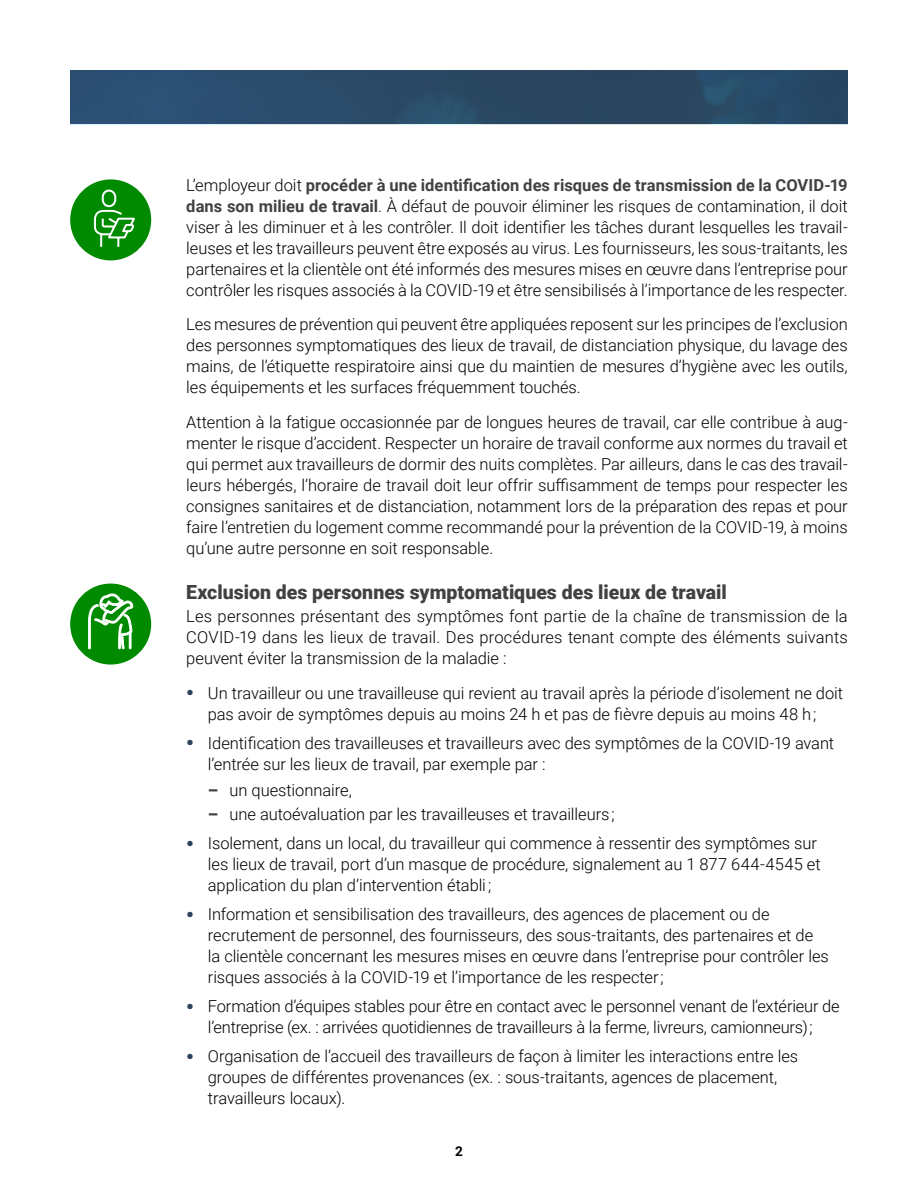
<style>
.page{position:relative;width:918px;height:1188px;background:#fff}
.page>*{position:absolute;margin:0;border:0;box-sizing:border-box;transform-origin:0 0}
.Sous-titre__H3{font:900 19.5px "Roboto";color:#414141}
.Texte_courant__P{font:300 16.5px/21px "Roboto";letter-spacing:-.005em;color:#000;text-align:justify}
.t1{font:700 13.5px "Roboto";color:#000}
.s1{font-weight:700;color:#414141}
.s2{font-weight:900;font-size:21px;color:#2b425e}
.s3{font-weight:900;color:#414141}
</style>
<div class="page">
<img style="left:70px;top:70px;width:778px;height:54px">
<div style="left:70px;top:179px;width:81px;height:81px;background:#008a00;border-radius:50%"></div>
<div style="left:102px;top:190px;width:14px;height:17px;border:2px solid #fff;border-radius:6px"></div>
<svg style="left:93px;top:209px;width:42px;height:38px"></svg>
<div style="left:70px;top:584px;width:81px;height:81px;background:#008a00;border-radius:50%"></div>
<svg style="left:88px;top:594px;width:45px;height:55px"></svg>
<p class="Texte_courant__P" style="left:186px;top:174px;width:663px">L’employeur doit <span class="s1">procéder à une identification des risques de transmission de la COVID-19 dans son milieu de travail</span>. À défaut de pouvoir éliminer les risques de contamination, il doit viser à les diminuer et à les contrôler. Il doit identifier les tâches durant lesquelles les travail&shy;leuses et les travailleurs peuvent être exposés au virus. Les fournisseurs, les sous-traitants, les partenaires et la clientèle ont été informés des mesures mises en œuvre dans l’entreprise pour contrôler les risques associés à la COVID-19 et être sensibilisés à l’importance de les respecter.</p>
<p class="Texte_courant__P" style="left:186px;top:313px;width:663px">Les mesures de prévention qui peuvent être appliquées reposent sur les principes de l’exclusion des personnes symptomatiques des lieux de travail, de distanciation physique, du lavage des mains, de l’étiquette respiratoire ainsi que du maintien de mesures d’hygiène avec les outils, les équipements et les surfaces fréquemment touchés.</p>
<p class="Texte_courant__P" style="left:186px;top:411px;width:663px">Attention à la fatigue occasionnée par de longues heures de travail, car elle contribue à aug&shy;menter le risque d’accident. Respecter un horaire de travail conforme aux normes du travail et qui permet aux travailleurs de dormir des nuits complètes. Par ailleurs, dans le cas des travail&shy;leurs hébergés, l’horaire de travail doit leur offrir suffisamment de temps pour respecter les consignes sanitaires et de distanciation, notamment lors de la préparation des repas et pour faire l’entretien du logement comme recommandé pour la prévention de la COVID-19, à moins qu’une autre personne en soit responsable.</p>
<h3 class="Sous-titre__H3" style="left:186px;top:578px;width:542px">Exclusion des personnes symptomatiques des lieux de travail</h3>
<p class="Texte_courant__P" style="left:186px;top:605px;width:663px">Les personnes présentant des symptômes font partie de la chaîne de transmission de la COVID-19 dans les lieux de travail. Des procédures tenant compte des éléments suivants peuvent éviter la transmission de la maladie :</p>
<p class="Texte_courant__P" style="left:186px;top:682px;width:658px;text-align:center"><span class="s2">•</span> Un travailleur ou une travailleuse qui revient au travail après la période d’isolement ne doit pas avoir de symptômes depuis au moins 24 h et pas de fièvre depuis au moins 48 h ;</p>
<p class="Texte_courant__P" style="left:208px;top:732px;width:628px;text-indent:-22px"><span class="s2">•</span> Identification des travailleuses et travailleurs avec des symptômes de la COVID-19 avant l’entrée sur les lieux de travail, par exemple par :</p>
<p class="Texte_courant__P" style="left:208px;top:779px;width:145px"><span class="s3">–</span> un questionnaire,</p>
<p class="Texte_courant__P" style="left:208px;top:803px;width:408px"><span class="s3">–</span> une autoévaluation par les travailleuses et travailleurs ;</p>
<p class="Texte_courant__P" style="left:208px;top:832px;width:614px;text-align:left;text-indent:-22px"><span class="s2">•</span> Isolement, dans un local, du travailleur qui commence à ressentir des symptômes sur les lieux de travail, port d’un masque de procédure, signalement au 1 877 644-4545 et application du plan d’intervention établi ;</p>
<p class="Texte_courant__P" style="left:208px;top:903px;width:622px;text-align:left;text-indent:-22px"><span class="s2">•</span> Information et sensibilisation des travailleurs, des agences de placement ou de recrutement de personnel, des fournisseurs, des sous-traitants, des partenaires et de la clientèle concernant les mesures mises en œuvre dans l’entreprise pour contrôler les risques associés à la COVID-19 et l’importance de les respecter ;</p>
<p class="Texte_courant__P" style="left:186px;top:995px;width:655px;text-align:center"><span class="s2">•</span> Formation d’équipes stables pour être en contact avec le personnel venant de l’extérieur de l’entreprise (ex. : arrivées quotidiennes de travailleurs à la ferme, livreurs, camionneurs) ;</p>
<p class="Texte_courant__P" style="left:208px;top:1045px;width:592px;text-align:left;text-indent:-22px"><span class="s2">•</span> Organisation de l’accueil des travailleurs de façon à limiter les interactions entre les groupes de différentes provenances (ex. : sous-traitants, agences de placement, travailleurs locaux).</p>
<p class="t1" style="left:455px;top:1141px;width:9px">2</p>
</div>
